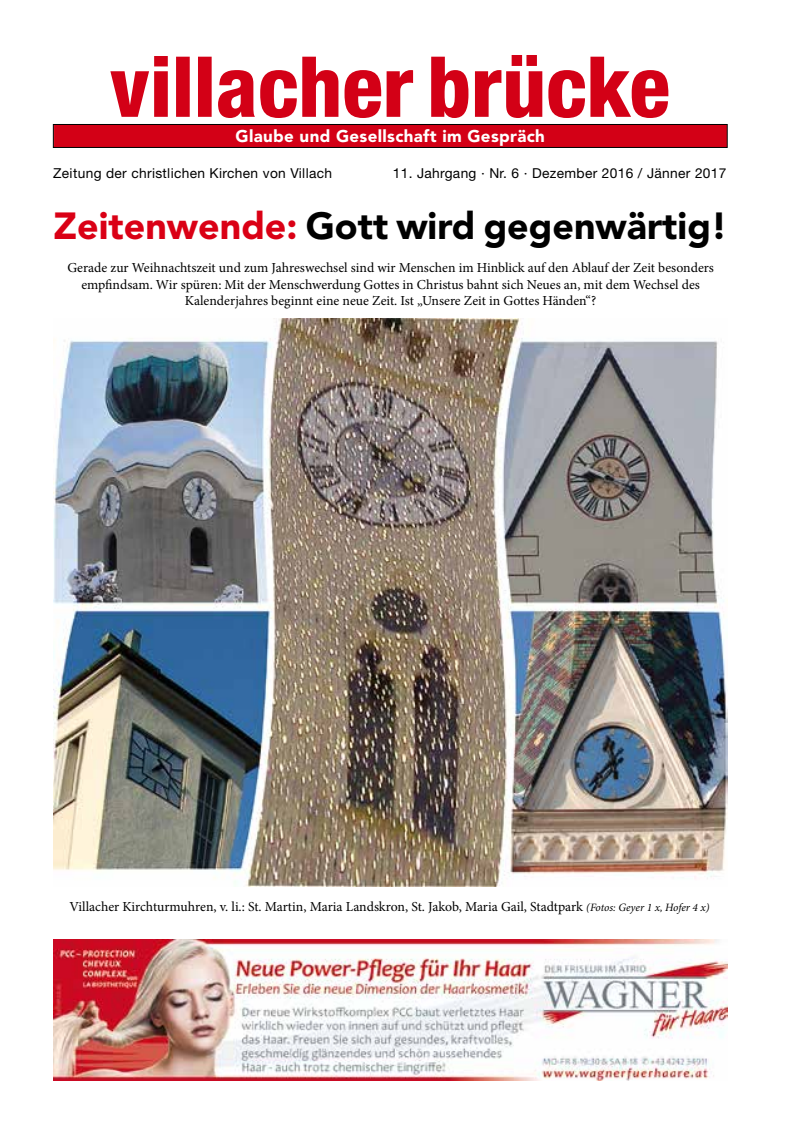
<style>
.page{position:relative;width:798px;height:1134px;background:#fff}
.page>*{position:absolute;margin:0;border:0;box-sizing:border-box;transform-origin:0 0}
.t1{font:900 37.5px "Avenir";color:#000}
.t2{font:900 16.88px "Avenir";letter-spacing:.02em;color:#fff}
.t3{font:13.75px/16.9px "Minion Pro";color:#000;text-align:center}
.t4{font:13.75px "Helvetica Neue";letter-spacing:.025em;color:#000}
.s1{color:#da0015}
.s2{font-style:italic;font-size:11.25px}
</style>
<div class="page">
<svg style="left:110px;top:55px;width:558px;height:63px"></svg>
<div style="left:54px;top:124px;width:672px;height:23px;background:#d30016"></div>
<div style="left:53px;top:124px;width:674px;height:24px;border:1px solid #000"></div>
<img style="left:54px;top:939px;width:673px;height:142px">
<img style="left:53px;top:319px;width:673px;height:567px">
<p class="t2" style="left:235px;top:126px;width:311px">Glaube und Gesellschaft im Gespräch</p>
<p class="t4" style="left:53px;top:165px;width:280px">Zeitung der christlichen Kirchen von Villach</p>
<p class="t4" style="left:392px;top:165px;width:335px">11. Jahrgang · Nr. 6 · Dezember 2016 / Jänner 2017</p>
<h1 class="t1" style="left:54px;top:203px;width:675px"><span class="s1">Zeitenwende:</span> Gott wird gegenwärtig!</h1>
<p class="t3" style="left:67px;top:259px;width:647px">Gerade zur Weihnachtszeit und zum Jahreswechsel sind wir Menschen im Hinblick auf den Ablauf der Zeit besonders empfindsam. Wir spüren: Mit der Menschwerdung Gottes in Christus bahnt sich Neues an, mit dem Wechsel des<br>Kalenderjahres beginnt eine neue Zeit. Ist „Unsere Zeit in Gottes Händen“?</p>
<p class="t3" style="left:69px;top:898px;width:641px">Villacher Kirchturmuhren, v. li.: St. Martin, Maria Landskron, St. Jakob, Maria Gail, Stadtpark <span class="s2">(Fotos: Geyer 1 x, Hofer 4 x)</span></p>
</div>
